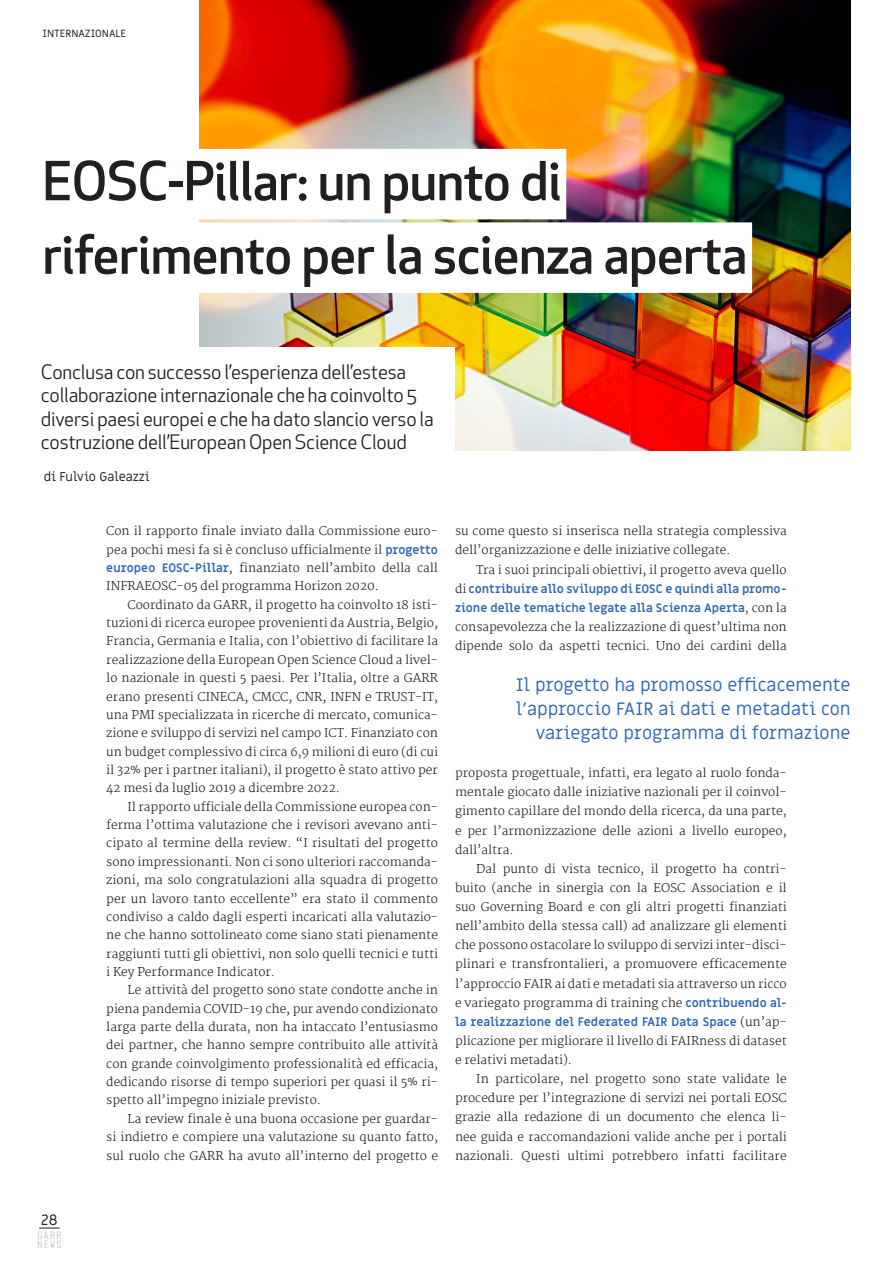
<style>
.page{position:relative;width:893px;height:1263px;background:#fff}
.page>*{position:absolute;margin:0;border:0;box-sizing:border-box;transform-origin:0 0}
.Titolo{font:500 52.5px "Apex New";letter-spacing:-.01em;color:#231f20}
.Sottotitolo_A{font:19.5px/23.4px "Apex New";letter-spacing:-.01em;color:#231f20}
.Strilletto{font:18px/24px "Miriam Libre";letter-spacing:-.005em;color:#2d68b3;text-align:right}
.t1{font:15px "Miriam Libre";color:#231f20}
.t2{font:12.75px "Miriam Libre";letter-spacing:-.005em;color:#231f20}
.Testo{font:300 12px/18.3px "Martel";color:#231f20;text-align:justify}
.t3{font:300 12px/9px "Audimat Mono";color:#bebfc2}
.t4{font:10.5px "Miriam Libre";color:#231f20}
.s1{font-family:"Miriam Libre";font-weight:700;color:#2d68b3}
</style>
<div class="page">
<img style="left:200px;top:0;width:650px;height:450px">
<div style="left:38px;top:149px;width:528px;height:70px;background:#fff"></div>
<div style="left:38px;top:222px;width:714px;height:71px;background:#fff"></div>
<div style="left:41px;top:347px;width:414px;height:110px;background:#fff"></div>
<svg style="left:39px;top:1228px;width:21px;height:1px"></svg>
<p class="t4" style="left:43px;top:27px;width:85px">INTERNAZIONALE</p>
<p class="Titolo" style="left:43px;top:146px;width:520px">EOSC-Pillar: un punto di</p>
<p class="Titolo" style="left:43px;top:219px;width:706px">riferimento per la scienza aperta</p>
<p class="Sottotitolo_A" style="left:41px;top:360px;width:394px">Conclusa con successo l’esperienza dell’estesa collaborazione internazionale che ha coinvolto 5 diversi paesi europei e che ha dato slancio verso la costruzione dell’European Open Science Cloud</p>
<p class="t2" style="left:44px;top:469px;width:108px">di Fulvio Galeazzi</p>
<p class="Testo" style="left:106px;top:522px;width:333px">Con il rapporto finale inviato dalla Commissione euro&shy;pea pochi mesi fa si è concluso ufficialmente il <span class="s1">progetto europeo EOSC-Pillar</span>, finanziato nell’ambito della call INFRAEOSC-05 del programma Horizon 2020.</p>
<p class="Testo" style="left:106px;top:595px;width:333px;text-indent:21px">Coordinato da GARR, il progetto ha coinvolto 18 isti&shy;tuzioni di ricerca europee provenienti da Austria, Belgio, Francia, Germania e Italia, con l’obiettivo di facilitare la realizzazione della European Open Science Cloud a livel&shy;lo nazionale in questi 5 paesi. Per l’Italia, oltre a GARR erano presenti CINECA, CMCC, CNR, INFN e TRUST-IT, una PMI specializzata in ricerche di mercato, comunica&shy;zione e sviluppo di servizi nel campo ICT. Finanziato con un budget complessivo di circa 6,9 milioni di euro (di cui il 32% per i partner italiani), il progetto è stato attivo per 42 mesi da luglio 2019 a dicembre 2022.</p>
<p class="Testo" style="left:106px;top:797px;width:333px;text-indent:21px">Il rapporto ufficiale della Commissione europea con&shy;ferma l’ottima valutazione che i revisori avevano anti&shy;cipato al termine della review. “I risultati del progetto sono impressionanti. Non ci sono ulteriori raccomanda&shy;zioni, ma solo congratulazioni alla squadra di progetto per un lavoro tanto eccellente” era stato il commento condiviso a caldo dagli esperti incaricati alla valutazio&shy;ne che hanno sottolineato come siano stati pienamente raggiunti tutti gli obiettivi, non solo quelli tecnici e tutti i Key Performance Indicator.</p>
<p class="Testo" style="left:106px;top:981px;width:333px;text-indent:21px">Le attività del progetto sono state condotte anche in piena pandemia COVID-19 che, pur avendo condizionato larga parte della durata, non ha intaccato l’entusiasmo dei partner, che hanno sempre contribuito alle attività con grande coinvolgimento professionalità ed efficacia, dedicando risorse di tempo superiori per quasi il 5% ri&shy;spetto all’impegno iniziale previsto.</p>
<p class="Testo" style="left:106px;top:1109px;width:333px;text-indent:21px">La review finale è una buona occasione per guardar&shy;si indietro e compiere una valutazione su quanto fatto, sul ruolo che GARR ha avuto all’interno del progetto e</p>
<p class="Testo" style="left:455px;top:522px;width:333px;line-height:19px">su come questo si inserisca nella strategia complessiva dell’organizzazione e delle iniziative collegate.</p>
<p class="Testo" style="left:455px;top:560px;width:333px;line-height:19px;text-indent:21px">Tra i suoi principali obiettivi, il progetto aveva quello di <span class="s1">contribuire allo sviluppo di EOSC e quindi alla promo&shy;zione delle tematiche legate alla Scienza Aperta</span>, con la consapevolezza che la realizzazione di quest’ultima non dipende solo da aspetti tecnici. Uno dei cardini della</p>
<p class="Strilletto" style="left:516px;top:674px;width:336px">Il progetto ha promosso efficacemente l’approccio FAIR ai dati e metadati con variegato programma di formazione</p>
<p class="Testo" style="left:455px;top:763px;width:333px;line-height:19px">proposta progettuale, infatti, era legato al ruolo fonda&shy;mentale giocato dalle iniziative nazionali per il coinvol&shy;gimento capillare del mondo della ricerca, da una parte, e per l’armonizzazione delle azioni a livello europeo, dall’altra.</p>
<p class="Testo" style="left:455px;top:859px;width:333px;line-height:19px;text-indent:21px">Dal punto di vista tecnico, il progetto ha contri&shy;buito (anche in sinergia con la EOSC Association e il suo Governing Board e con gli altri progetti finanziati nell’ambito della stessa call) ad analizzare gli elementi che possono ostacolare lo sviluppo di servizi inter-disci&shy;plinari e transfrontalieri, a promuovere efficacemente l’approccio FAIR ai dati e metadati sia attraverso un ricco e variegato programma di training che <span class="s1">contribuendo al&shy;la realizzazione del Federated FAIR Data Space</span> (un’ap&shy;plicazione per migliorare il livello di FAIRness di dataset e relativi metadati).</p>
<p class="Testo" style="left:455px;top:1069px;width:333px;line-height:19px;text-indent:21px">In particolare, nel progetto sono state validate le procedure per l’integrazione di servizi nei portali EOSC grazie alla redazione di un documento che elenca li&shy;nee guida e raccomandazioni valide anche per i portali nazionali. Questi ultimi potrebbero infatti facilitare</p>
<p class="t1" style="left:41px;top:1211px;width:18px">28</p>
<p class="t3" style="left:37px;top:1230px;width:27px">GARR<br>NEWS</p>
</div>
